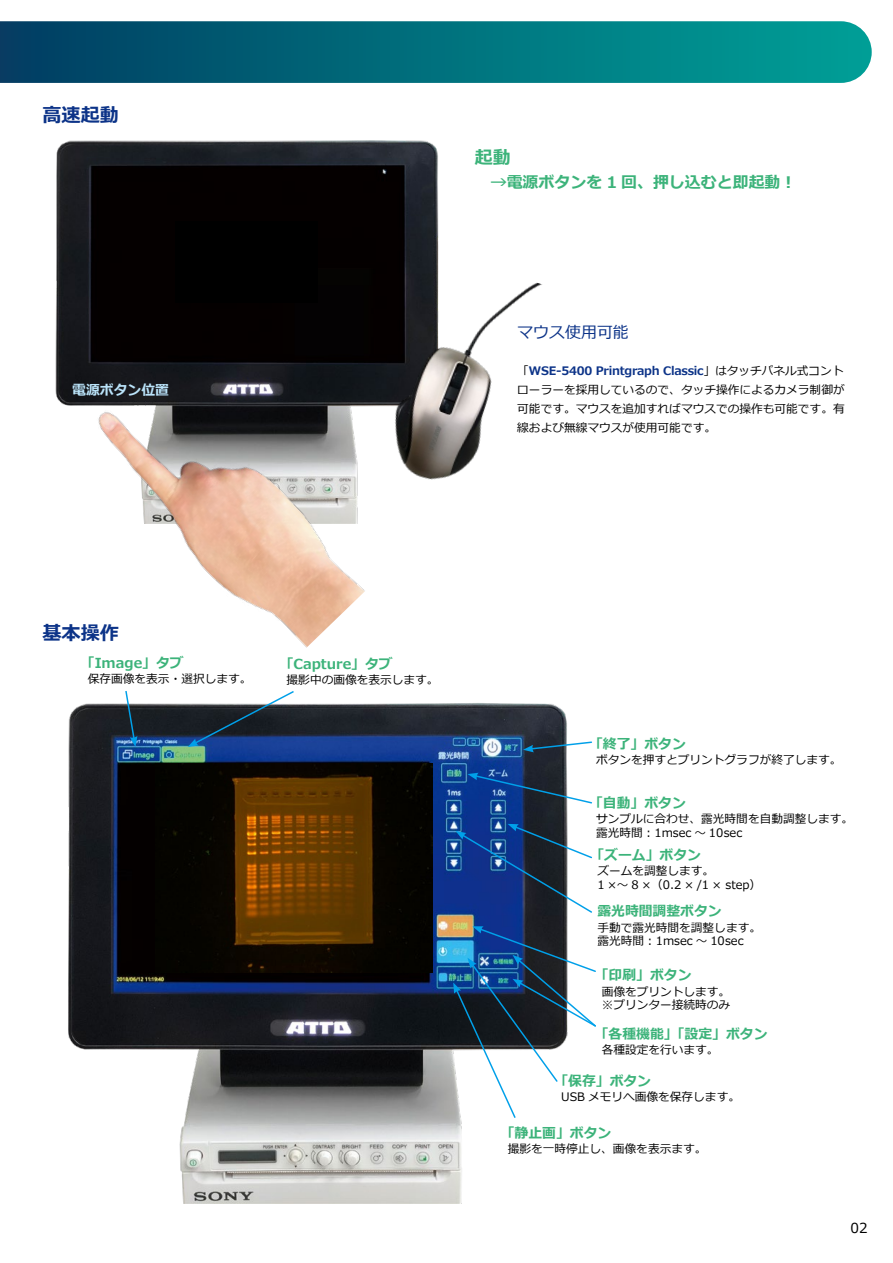
<style>
.page{position:relative;width:893px;height:1263px;background:#fff}
.page>*{position:absolute;margin:0;border:0;box-sizing:border-box;transform-origin:0 0}
.t1{font:700 19.2px "Meiryo";color:#0c3388}
.t2{font:700 18px "Meiryo";color:#3cb37a}
.t3{font:700 15.9px "Meiryo";color:#3cb37a}
.t4{font:15.9px "Meiryo";color:#0c3388}
.t5{font:700 13.8px "Meiryo";color:#3cb37a}
.t6{font:700 13.8px "Meiryo";color:#bae3f9}
.t7{font:13.8px "Meiryo";color:#000}
.t8{font:11.7px/13.8px "Meiryo";color:#000}
.s1{font-weight:700;color:#0c3388}
</style>
<div class="page">
<svg style="left:0;top:21px;width:872px;height:62px;background:#03717e"></svg>
<img style="left:56px;top:140px;width:383px;height:145px">
<img style="left:68px;top:703px;width:500px;height:500px">
<img style="left:55px;top:285px;width:391px;height:441px">
<svg style="left:523px;top:741px;width:69px;height:11px"></svg>
<svg style="left:467px;top:773px;width:125px;height:31px"></svg>
<img style="left:155px;top:764px;width:278px;height:208px">
<img style="left:366px;top:249px;width:176px;height:267px">
<svg style="left:453px;top:926px;width:143px;height:193px"></svg>
<svg style="left:455px;top:824px;width:137px;height:90px"></svg>
<svg style="left:124px;top:689px;width:13px;height:58px"></svg>
<svg style="left:188px;top:689px;width:107px;height:58px"></svg>
<div style="left:175px;top:221px;width:142px;height:82px;background:#000"></div>
<h1 class="t1" style="left:43px;top:102px;width:78px">高速起動</h1>
<p class="t6" style="left:72px;top:380px;width:98px">電源ボタン位置</p>
<h2 class="t2" style="left:475px;top:145px;width:38px">起動</h2>
<h3 class="t3" style="left:475px;top:171px;width:323px">　→電源ボタンを 1 回、押し込むと即起動！</h3>
<h3 class="t4" style="left:517px;top:321px;width:113px">マウス使用可能</h3>
<p class="t8" style="left:517px;top:362px;width:329px;line-height:19.2px;text-align:justify">「<span class="s1">WSE-5400 Printgraph Classic</span>」はタッチパネル式コントローラーを採用しているので、タッチ操作によるカメラ制御が可能です。マウスを追加すればマウスでの操作も可能です。有線および無線マウスが使用可能です。</p>
<h1 class="t1" style="left:43px;top:619px;width:78px">基本操作</h1>
<p class="t5" style="left:81px;top:653px;width:104px">「Image」タブ</p>
<p class="t8" style="left:88px;top:673px;width:165px">保存画像を表示・選択します。</p>
<p class="t5" style="left:280px;top:654px;width:115px">「Capture」タブ</p>
<p class="t8" style="left:287px;top:673px;width:154px">撮影中の画像を表示します。</p>
<p class="t5" style="left:589px;top:734px;width:98px">「終了」ボタン</p>
<p class="t8" style="left:596px;top:754px;width:247px">ボタンを押すとプリントグラフが終了します。</p>
<p class="t5" style="left:589px;top:793px;width:98px">「自動」ボタン</p>
<p class="t8" style="left:596px;top:812px;width:259px">サンプルに合わせ、露光時間を自動調整します。露光時間：1msec ～ 10sec</p>
<p class="t5" style="left:590px;top:845px;width:112px">「ズーム」ボタン</p>
<p class="t8" style="left:597px;top:864px;width:165px">ズームを調整します。<br>1 ×～ 8 ×（0.2 × /1 × step）</p>
<p class="t5" style="left:597px;top:902px;width:126px">露光時間調整ボタン</p>
<p class="t8" style="left:597px;top:921px;width:165px">手動で露光時間を調整します。露光時間：1msec ～ 10sec</p>
<p class="t5" style="left:595px;top:966px;width:98px">「印刷」ボタン</p>
<p class="t8" style="left:602px;top:985px;width:130px">画像をプリントします。※プリンター接続時のみ</p>
<p class="t5" style="left:595px;top:1024px;width:174px">「各種機能」「設定」ボタン</p>
<p class="t8" style="left:602px;top:1043px;width:118px">各種設定を行います。</p>
<p class="t5" style="left:554px;top:1071px;width:98px">「保存」ボタン</p>
<p class="t8" style="left:561px;top:1091px;width:180px">USB メモリへ画像を保存します。</p>
<p class="t5" style="left:501px;top:1123px;width:112px">「静止画」ボタン</p>
<p class="t8" style="left:508px;top:1142px;width:200px">撮影を一時停止し、画像を表示ます。</p>
<p class="t7" style="left:850px;top:1218px;width:19px">02</p>
</div>
